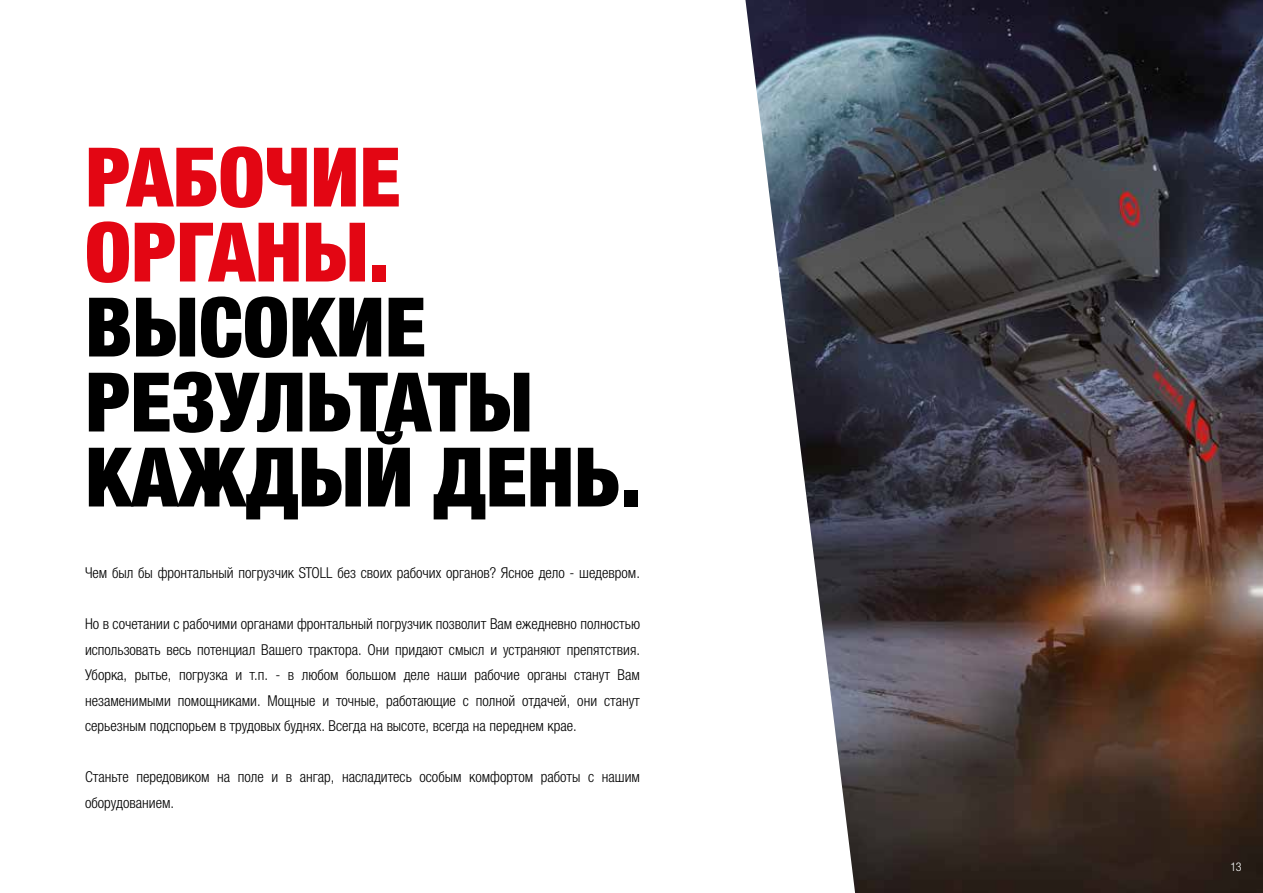
<style>
.page{position:relative;width:1263px;height:893px;background:#fff}
.page>*{position:absolute;margin:0;border:0;box-sizing:border-box;transform-origin:0 0}
.t1{font:900 condensed 82.5px/75px "Helvetica Neue LTW1 G";color:#000}
.t2{font:900 condensed 82.5px/75px "Helvetica Neue LTW1 G";color:#e30613}
.t3{font:300 condensed 15px/25.5px "Helvetica Neue LTW1 G";color:#000;text-align:justify}
.t4{font:300 condensed 12px "Helvetica Neue LTW1 G";color:#fff}
</style>
<div class="page">
<img style="left:745px;top:0;width:518px;height:893px">
<h1 class="t2" style="left:85px;top:140px;width:317px">РАБОЧИЕ<br>ОРГАНЫ.</h1>
<h1 class="t1" style="left:85px;top:290px;width:558px">ВЫСОКИЕ<br>РЕЗУЛЬТАТЫ<br>КАЖДЫЙ ДЕНЬ.</h1>
<p class="t3" style="left:85px;top:560px;width:556px">Чем был бы фронтальный погрузчик STOLL без своих рабочих органов? Ясное дело - шедевром.</p>
<p class="t3" style="left:85px;top:611px;width:556px">Но в сочетании с рабочими органами фронтальный погрузчик позволит Вам ежедневно полностью использовать весь потенциал Вашего трактора. Они придают смысл и устраняют препятствия.<br>Уборка, рытье, погрузка и т.п. - в любом большом деле наши рабочие органы станут Вам незаменимыми помощниками. Мощные и точные, работающие с полной отдачей, они станут серьезным подспорьем в трудовых буднях. Всегда на высоте, всегда на переднем крае.</p>
<p class="t3" style="left:85px;top:764px;width:556px">Станьте передовиком на поле и в ангар, насладитесь особым комфортом работы с нашим оборудованием.</p>
<p class="t4" style="left:1230px;top:860px;width:13px">13</p>
</div>
